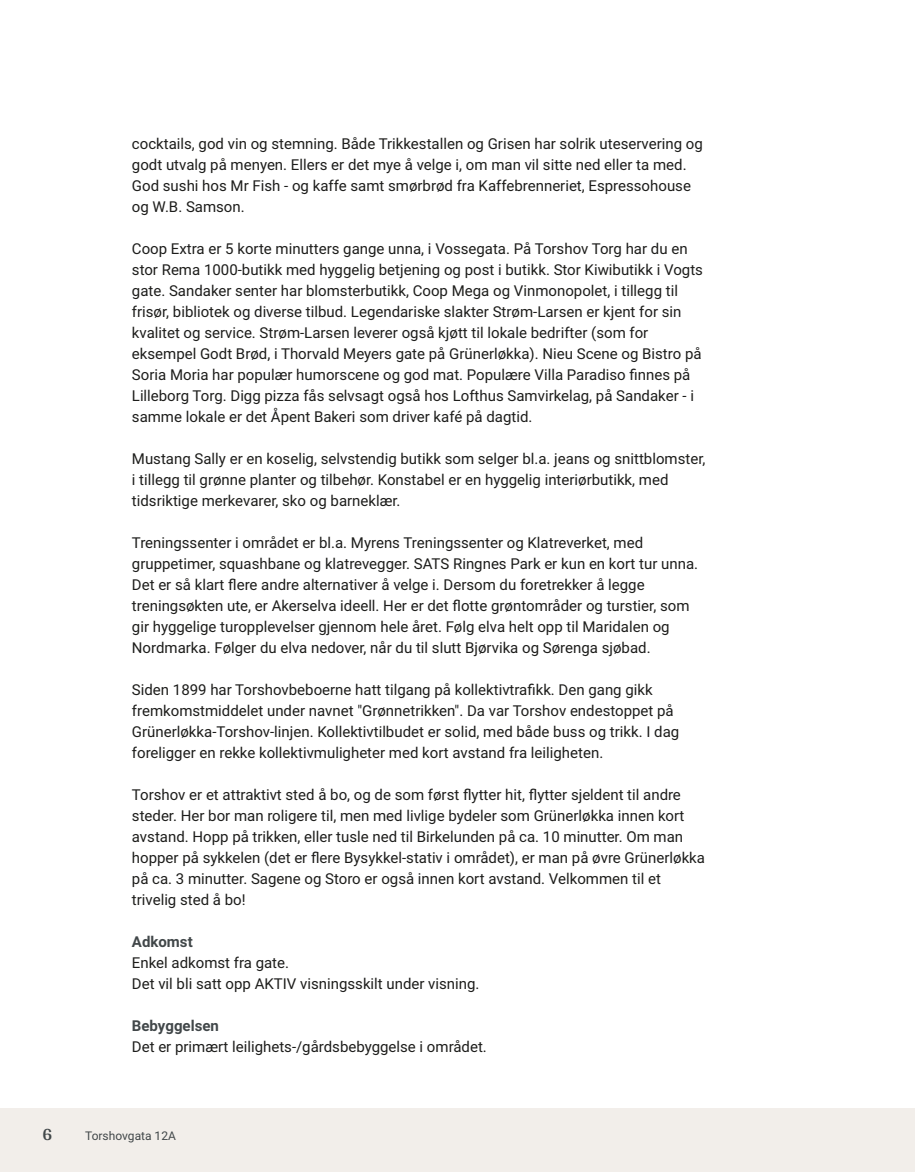
<style>
.page{position:relative;width:915px;height:1172px;background:#fff}
.page>*{position:absolute;margin:0;border:0;box-sizing:border-box;transform-origin:0 0}
.t1{font:700 18px "Arya";color:#414749}
.t2{font:15px/21px "Roboto Vitec";color:#1d1d1b}
.t3{font:700 15px "Roboto Vitec";color:#414749}
.t4{font:12px "Roboto Vitec";color:#414749}
</style>
<div class="page">
<div style="left:0;top:1108px;width:914px;height:64px;background:#f2eeea"></div>
<p class="t2" style="left:132px;top:132px;width:572px">cocktails, god vin og stemning. Både Trikkestallen og Grisen har solrik uteservering og godt utvalg på menyen. Ellers er det mye å velge i, om man vil sitte ned eller ta med.<br>God sushi hos Mr Fish ‑ og kaffe samt smørbrød fra Kaffebrenneriet, Espressohouse og W.B. Samson.</p>
<p class="t2" style="left:132px;top:237px;width:572px">Coop Extra er 5 korte minutters gange unna, i Vossegata. På Torshov Torg har du en stor Rema 1000‑butikk med hyggelig betjening og post i butikk. Stor Kiwibutikk i Vogts gate. Sandaker senter har blomsterbutikk, Coop Mega og Vinmonopolet, i tillegg til frisør, bibliotek og diverse tilbud. Legendariske slakter Strøm‑Larsen er kjent for sin kvalitet og service. Strøm‑Larsen leverer også kjøtt til lokale bedrifter (som for eksempel Godt Brød, i Thorvald Meyers gate på Grünerløkka). Nieu Scene og Bistro på Soria Moria har populær humorscene og god mat. Populære Villa Paradiso finnes på Lilleborg Torg. Digg pizza fås selvsagt også hos Lofthus Samvirkelag, på Sandaker ‑ i samme lokale er det Åpent Bakeri som driver kafé på dagtid.</p>
<p class="t2" style="left:132px;top:447px;width:574px">Mustang Sally er en koselig, selvstendig butikk som selger bl.a. jeans og snittblomster, i tillegg til grønne planter og tilbehør. Konstabel er en hyggelig interiørbutikk, med tidsriktige merkevarer, sko og barneklær.</p>
<p class="t2" style="left:132px;top:531px;width:567px">Treningssenter i området er bl.a. Myrens Treningssenter og Klatreverket, med gruppetimer, squashbane og klatrevegger. SATS Ringnes Park er kun en kort tur unna.<br>Det er så klart flere andre alternativer å velge i. Dersom du foretrekker å legge treningsøkten ute, er Akerselva ideell. Her er det flotte grøntområder og turstier, som gir hyggelige turopplevelser gjennom hele året. Følg elva helt opp til Maridalen og Nordmarka. Følger du elva nedover, når du til slutt Bjørvika og Sørenga sjøbad.</p>
<p class="t2" style="left:132px;top:678px;width:548px">Siden 1899 har Torshovbeboerne hatt tilgang på kollektivtrafikk. Den gang gikk fremkomstmiddelet under navnet "Grønnetrikken". Da var Torshov endestoppet på Grünerløkka‑Torshov‑linjen. Kollektivtilbudet er solid, med både buss og trikk. I dag foreligger en rekke kollektivmuligheter med kort avstand fra leiligheten.</p>
<p class="t2" style="left:132px;top:783px;width:574px">Torshov er et attraktivt sted å bo, og de som først flytter hit, flytter sjeldent til andre steder. Her bor man roligere til, men med livlige bydeler som Grünerløkka innen kort avstand. Hopp på trikken, eller tusle ned til Birkelunden på ca. 10 minutter. Om man hopper på sykkelen (det er flere Bysykkel‑stativ i området), er man på øvre Grünerløkka på ca. 3 minutter. Sagene og Storo er også innen kort avstand. Velkommen til et trivelig sted å bo!</p>
<p class="t3" style="left:132px;top:931px;width:62px">Adkomst</p>
<p class="t2" style="left:132px;top:951px;width:349px">Enkel adkomst fra gate.<br>Det vil bli satt opp AKTIV visningsskilt under visning.</p>
<p class="t3" style="left:132px;top:1015px;width:88px">Bebyggelsen</p>
<p class="t2" style="left:132px;top:1035px;width:356px">Det er primært leilighets‑/gårdsbebyggelse i området.</p>
<p class="t1" style="left:43px;top:1123px;width:11px">6</p>
<p class="t4" style="left:85px;top:1127px;width:92px">Torshovgata 12A</p>
</div>
